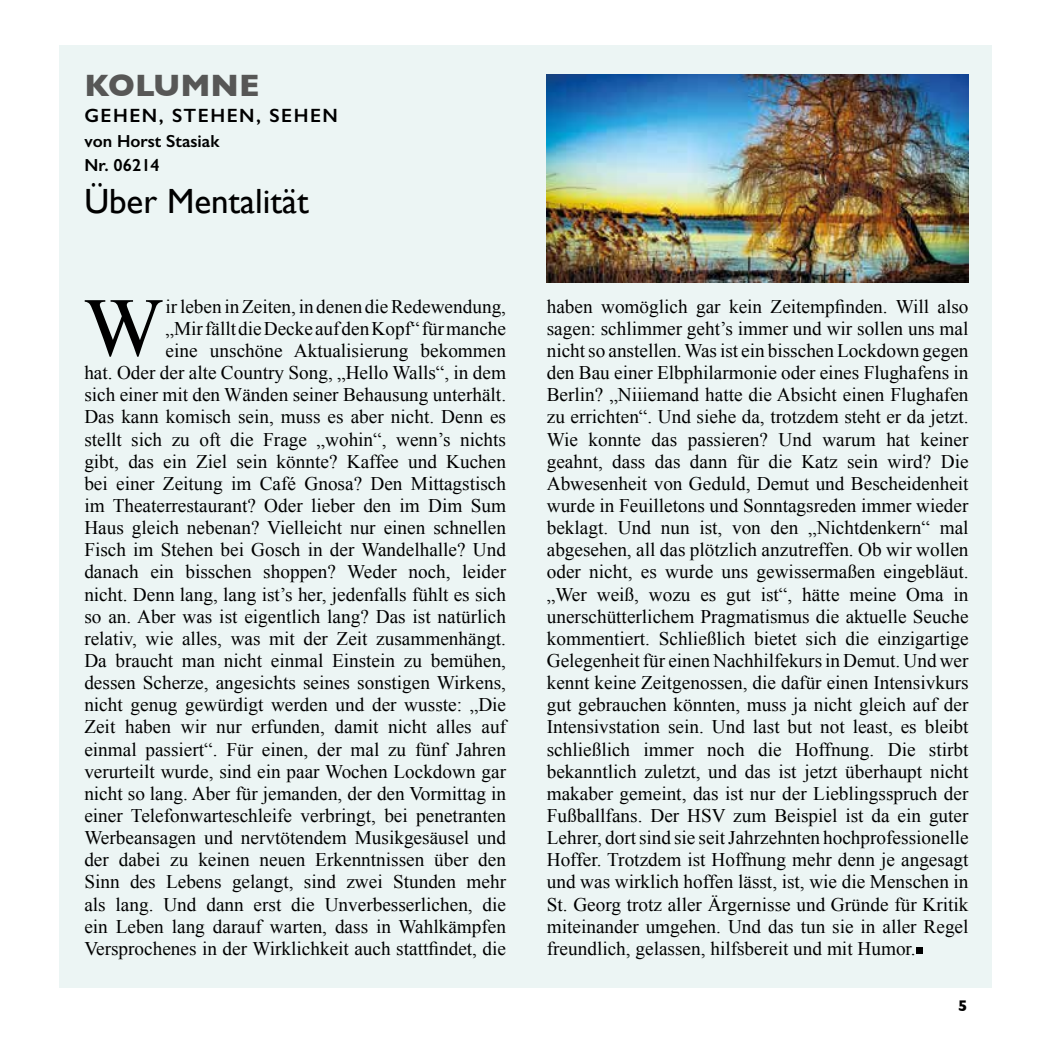
<style>
.page{position:relative;width:1042px;height:1042px;background:#fff}
.page>*{position:absolute;margin:0;border:0;box-sizing:border-box;transform-origin:0 0}
.t1{font:84px "Times";color:#000}
.t2{font:35px "Gill Sans";color:#000}
.t3{font:700 31.5px "Gill Sans";color:#575756}
.t4{font:19.25px/22.1px "Times New Roman";color:#000;text-align:right}
.t5{font:600 19.25px "Gill Sans";letter-spacing:.08em;color:#000}
.t6{font:600 17.5px/24.5px "Gill Sans";color:#000}
.t7{font:700 15.75px "Gill Sans";color:#000}
</style>
<div class="page">
<div style="left:60px;top:45px;width:932px;height:942px;background:#ecf5f4"></div>
<div style="left:916px;top:947px;width:7px;height:7px;background:#000"></div>
<img style="left:547px;top:74px;width:421px;height:209px">
<h3 class="t3" style="left:84px;top:60px;width:177px">KOLUMNE</h3>
<p class="t5" style="left:84px;top:104px;width:255px">GEHEN, STEHEN, SEHEN</p>
<p class="t6" style="left:84px;top:128px;width:137px">von Horst Stasiak<br>Nr. 06214</p>
<h2 class="t2" style="left:84px;top:180px;width:226px">Über Mentalität</h2>
<p class="t4" style="left:84px;top:295px;width:423px">ir leben in Zeiten, in denen die Redewendung,<br>„Mir fällt die Decke auf den Kopf“ für manche<br>eine unschöne Aktualisierung bekommen<br>hat. Oder der alte Country Song, „Hello Walls“, in dem sich einer mit den Wänden seiner Behausung unterhält.<br>Das kann komisch sein, muss es aber nicht. Denn es stellt sich zu oft die Frage „wohin“, wenn’s nichts gibt, das ein Ziel sein könnte? Kaffee und Kuchen bei einer Zeitung im Café Gnosa? Den Mittagstisch im Theaterrestaurant? Oder lieber den im Dim Sum Haus gleich nebenan? Vielleicht nur einen schnellen Fisch im Stehen bei Gosch in der Wandelhalle? Und danach ein bisschen shoppen? Weder noch, leider nicht. Denn lang, lang ist’s her, jedenfalls fühlt es sich so an. Aber was ist eigentlich lang? Das ist natürlich relativ, wie alles, was mit der Zeit zusammenhängt.<br>Da braucht man nicht einmal Einstein zu bemühen, dessen Scherze, angesichts seines sonstigen Wirkens, nicht genug gewürdigt werden und der wusste: „Die Zeit haben wir nur erfunden, damit nicht alles auf einmal passiert“. Für einen, der mal zu fünf Jahren verurteilt wurde, sind ein paar Wochen Lockdown gar nicht so lang. Aber für jemanden, der den Vormittag in einer Telefonwarteschleife verbringt, bei penetranten Werbeansagen und nervtötendem Musikgesäusel und der dabei zu keinen neuen Erkenntnissen über den Sinn des Lebens gelangt, sind zwei Stunden mehr als lang. Und dann erst die Unverbesserlichen, die ein Leben lang darauf warten, dass in Wahlkämpfen Versprochenes in der Wirklichkeit auch stattfindet, die</p>
<p class="t4" style="left:547px;top:295px;width:423px;text-align:justify">haben womöglich gar kein Zeitempfinden. Will also sagen: schlimmer geht’s immer und wir sollen uns mal nicht so anstellen. Was ist ein bisschen Lockdown gegen den Bau einer Elbphilarmonie oder eines Flughafens in Berlin? „Niiiemand hatte die Absicht einen Flughafen zu errichten“. Und siehe da, trotzdem steht er da jetzt.<br>Wie konnte das passieren? Und warum hat keiner geahnt, dass das dann für die Katz sein wird? Die Abwesenheit von Geduld, Demut und Bescheidenheit wurde in Feuilletons und Sonntagsreden immer wieder beklagt. Und nun ist, von den „Nichtdenkern“ mal abgesehen, all das plötzlich anzutreffen. Ob wir wollen oder nicht, es wurde uns gewissermaßen eingebläut. „Wer weiß, wozu es gut ist“, hätte meine Oma in unerschütterlichem Pragmatismus die aktuelle Seuche kommentiert. Schließlich bietet sich die einzigartige Gelegenheit für einen Nachhilfekurs in Demut. Und wer kennt keine Zeitgenossen, die dafür einen Intensivkurs gut gebrauchen könnten, muss ja nicht gleich auf der Intensivstation sein. Und last but not least, es bleibt schließlich immer noch die Hoffnung. Die stirbt bekanntlich zuletzt, und das ist jetzt überhaupt nicht makaber gemeint, das ist nur der Lieblingsspruch der Fußballfans. Der HSV zum Beispiel ist da ein guter Lehrer, dort sind sie seit Jahrzehnten hochprofessionelle Hoffer. Trotzdem ist Hoffnung mehr denn je angesagt und was wirklich hoffen lässt, ist, wie die Menschen in St. Georg trotz aller Ärgernisse und Gründe für Kritik miteinander umgehen. Und das tun sie in aller Regel freundlich, gelassen, hilfsbereit und mit Humor.</p>
<h1 class="t1" style="left:84px;top:249px;width:81px">W</h1>
<p class="t7" style="left:958px;top:992px;width:11px">5</p>
</div>
